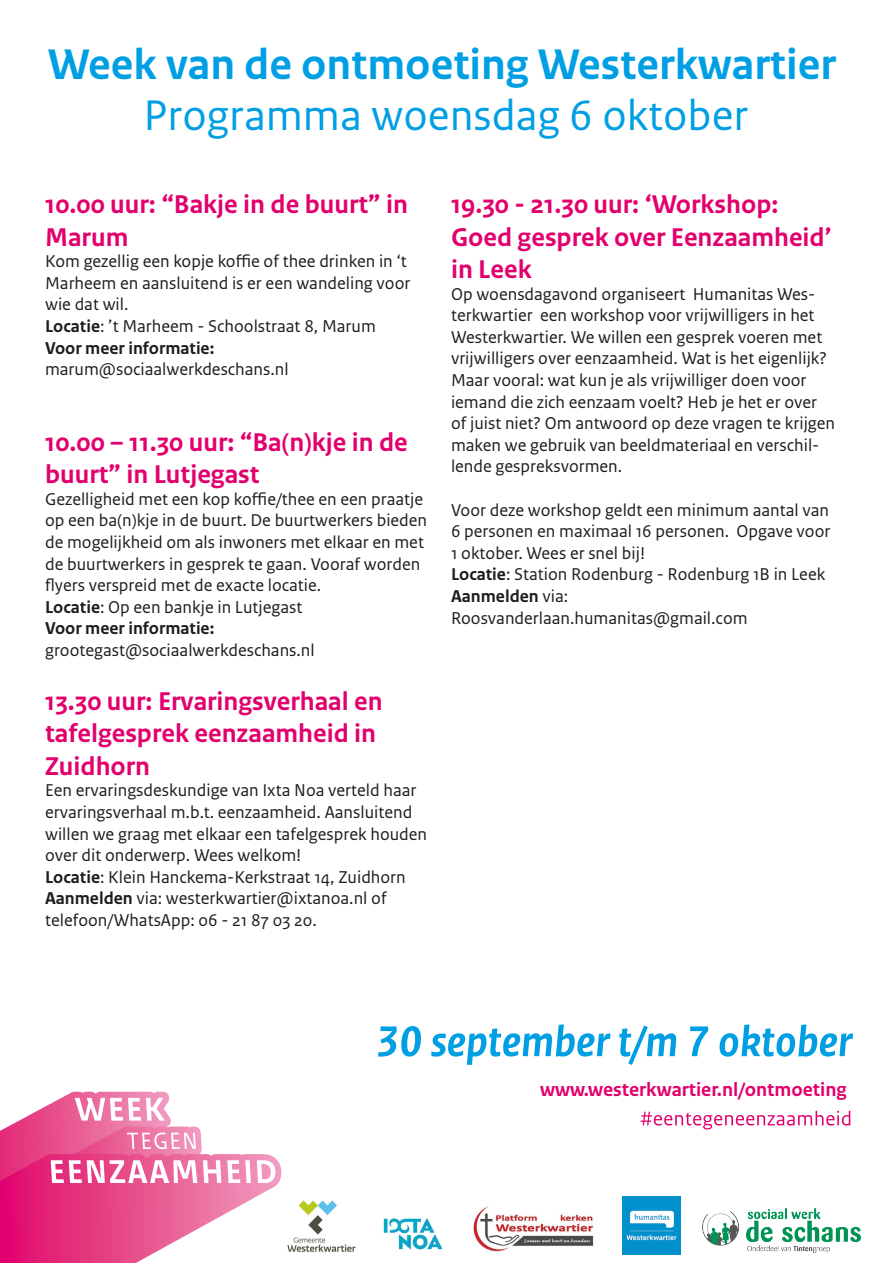
<style>
.page{position:relative;width:893px;height:1263px;background:#fff}
.page>*{position:absolute;margin:0;border:0;box-sizing:border-box;transform-origin:0 0}
.t1{font:700 45px "Rijksoverheid Sans Text";color:#009fe3}
.t2{font:45px "Rijksoverheid Sans Text";color:#009fe3}
.t3{font:700 27px/32.4px "Rijksoverheid Sans Text";color:#e1006d}
.t4{font:700 20.1px "Rijksoverheid Sans Text";color:#e1006d}
.t5{font:18px/21.6px "Rijksoverheid Sans Text";color:#1d1d1b}
.t6{font:700 18px "Rijksoverheid Sans Text";color:#1d1d1b}
.s1{font-weight:700}
</style>
<div class="page">
<svg style="left:641px;top:1111px;width:209px;height:18px"></svg>
<svg style="left:378px;top:1024px;width:475px;height:41px"></svg>
<svg style="left:0;top:1092px;width:281px;height:171px"></svg>
<img style="left:623px;top:1197px;width:57px;height:57px">
<img style="left:702px;top:1208px;width:158px;height:44px">
<img style="left:383px;top:1218px;width:60px;height:32px">
<img style="left:473px;top:1206px;width:121px;height:46px">
<img style="left:287px;top:1200px;width:69px;height:52px">
<p class="t1" style="left:48px;top:39px;width:790px">Week van de ontmoeting Westerkwartier</p>
<p class="t2" style="left:143px;top:89px;width:606px">Programma woensdag 6 oktober</p>
<p class="t3" style="left:45px;top:189px;width:364px">10.00 uur: “Bakje in de buurt” in<br>Marum</p>
<p class="t5" style="left:45px;top:251px;width:367px">Kom gezellig een kopje koffie of thee drinken in ‘t<br>Marheem en aansluitend is er een wandeling voor wie dat wil.</p>
<p class="t5" style="left:45px;top:316px;width:332px"><span class="s1">Locatie</span>: ’t Marheem - Schoolstraat 8, Marum</p>
<p class="t6" style="left:45px;top:338px;width:171px">Voor meer informatie:</p>
<p class="t5" style="left:45px;top:359px;width:245px">marum@sociaalwerkdeschans.nl</p>
<p class="t3" style="left:45px;top:426px;width:364px">10.00 – 11.30 uur: “Ba(n)kje in de buurt” in Lutjegast</p>
<p class="t5" style="left:45px;top:488px;width:384px">Gezelligheid met een kop koffie/thee en een praatje op een ba(n)kje in de buurt. De buurtwerkers bieden de mogelijkheid om als inwoners met elkaar en met de buurtwerkers in gesprek te gaan. Vooraf worden flyers verspreid met de exacte locatie.</p>
<p class="t5" style="left:45px;top:596px;width:259px"><span class="s1">Locatie</span>: Op een bankje in Lutjegast</p>
<p class="t5" style="left:45px;top:618px;width:271px"><span class="s1">Voor meer informatie: </span>grootegast@sociaalwerkdeschans.nl</p>
<p class="t3" style="left:45px;top:686px;width:339px">13.30 uur: Ervaringsverhaal en tafelgesprek eenzaamheid in<br>Zuidhorn</p>
<p class="t5" style="left:45px;top:780px;width:384px">Een ervaringsdeskundige van Ixta Noa verteld haar ervaringsverhaal m.b.t. eenzaamheid. Aansluitend willen we graag met elkaar een tafelgesprek houden over dit onderwerp. Wees welkom!</p>
<p class="t5" style="left:45px;top:866px;width:362px"><span class="s1">Locatie</span>: Klein Hanckema-Kerkstraat 14, Zuidhorn</p>
<p class="t5" style="left:45px;top:888px;width:343px"><span class="s1">Aanmelden</span> via: westerkwartier@ixtanoa.nl of</p>
<p class="t5" style="left:45px;top:910px;width:273px">telefoon/WhatsApp: 06 - 21 87 03 20.</p>
<p class="t3" style="left:451px;top:189px;width:382px">19.30 - 21.30 uur: ‘Workshop:<br>Goed gesprek over Eenzaamheid’ in Leek</p>
<p class="t5" style="left:451px;top:283px;width:386px">Op woensdagavond organiseert Humanitas Wes&shy;terkwartier een workshop voor vrijwilligers in het Westerkwartier. We willen een gesprek voeren met vrijwilligers over eenzaamheid. Wat is het eigenlijk?<br>Maar vooral: wat kun je als vrijwilliger doen voor iemand die zich eenzaam voelt? Heb je het er over of juist niet? Om antwoord op deze vragen te krijgen maken we gebruik van beeldmateriaal en verschil&shy;lende gespreksvormen.</p>
<p class="t5" style="left:451px;top:499px;width:381px;text-align:justify">Voor deze workshop geldt een minimum aantal van 6 personen en maximaal 16 personen. Opgave voor 1 oktober. Wees er snel bij!</p>
<p class="t5" style="left:451px;top:564px;width:376px"><span class="s1">Locatie</span>: Station Rodenburg - Rodenburg 1B in Leek</p>
<p class="t5" style="left:451px;top:586px;width:298px"><span class="s1">Aanmelden</span> via:<br>Roosvanderlaan.humanitas@gmail.com</p>
<p class="t4" style="left:540px;top:1078px;width:308px">www.westerkwartier.nl/ontmoeting</p>
</div>
